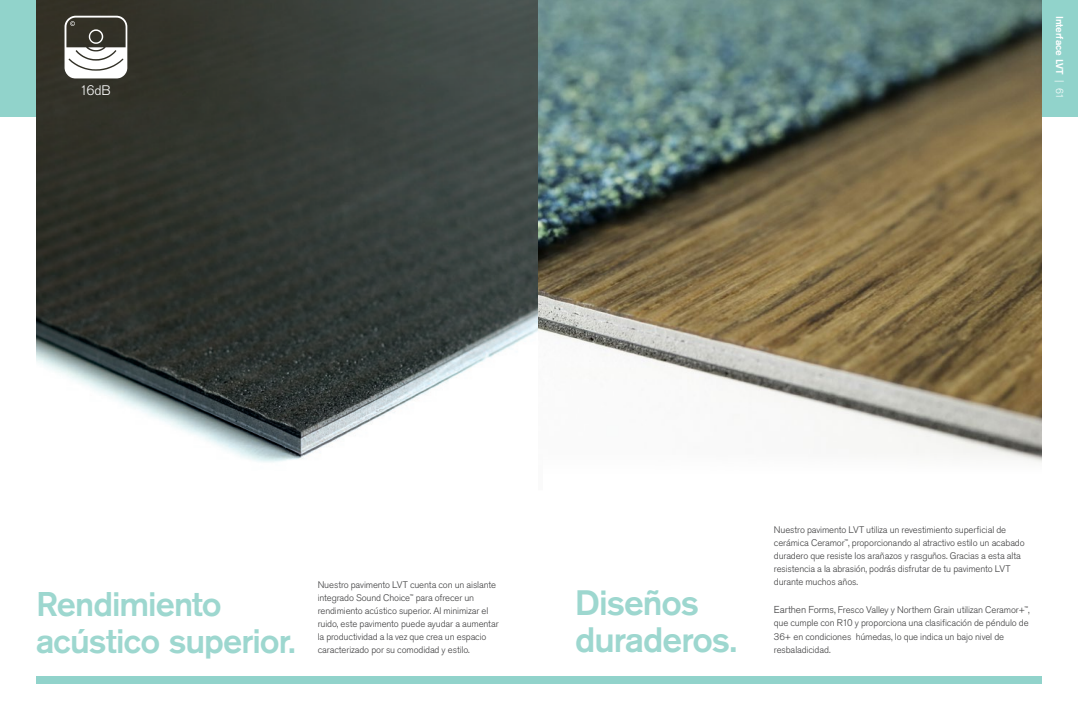
<style>
.page{position:relative;width:1078px;height:720px;background:#fff}
.page>*{position:absolute;margin:0;border:0;box-sizing:border-box;transform-origin:0 0}
.t1{font:500 35px/37px "Akzidenz Grotesk Pro";letter-spacing:-.03em;color:#9dd7cf}
.t2{font:500 34px/37px "Akzidenz Grotesk Pro";letter-spacing:-.03em;color:#9dd7cf}
.t3{font:300 13.7px "Akzidenz Grotesk Pro";color:#fff}
.t4{font:500 10px "Akzidenz Grotesk Pro";color:#fff}
.t5{font:300 10px "Akzidenz Grotesk Pro";color:#fff}
.t6{font:300 9.5px/13px "Akzidenz Grotesk Pro";letter-spacing:-.015em;color:#3e3e3f}
.s1{font-size:10px}
</style>
<div class="page">
<div style="left:1041px;top:0;width:36px;height:117px;background:#91d3cb"></div>
<div style="left:0;top:0;width:36px;height:117px;background:#91d3cb"></div>
<div style="left:36px;top:676px;width:1005px;height:8px;background:#91d3cb"></div>
<img style="left:36px;top:0;width:503px;height:463px">
<img style="left:539px;top:0;width:502px;height:451px">
<div style="left:65px;top:16px;width:62px;height:62px;background:#323026"></div>
<h3 class="t3" style="left:80px;top:81px;width:32px">16dB</h3>
<p class="t4" style="left:1065px;top:16px;width:61px;rotate:90deg">Interface LVT</p>
<p class="t5" style="left:1065px;top:80px;width:20px;rotate:90deg">| 61</p>
<p class="t6" style="left:317px;top:579px;width:182px">Nuestro pavimento LVT cuenta con un aislante integrado Sound Choice<sup>™</sup> para ofrecer un rendimiento acústico superior. Al minimizar el ruido, este pavimento puede ayudar a aumentar la productividad a la vez que crea un espacio caracterizado por su comodidad y estilo.</p>
<h2 class="t2" style="left:36px;top:585px;width:261px">Rendimiento acústico superior.</h2>
<h1 class="t1" style="left:575px;top:584px;width:164px">Diseños duraderos.</h1>
<p class="t6" style="left:773px;top:523px;width:252px">Nuestro pavimento LVT utiliza un revestimiento superficial de cerámica Ceramor<sup>™</sup>, proporcionando al atractivo estilo un acabado duradero que resiste los arañazos y rasguños. Gracias a esta alta resistencia a la abrasión, podrás disfrutar de tu pavimento LVT durante muchos años.</p>
<p class="t6" style="left:773px;top:603px;width:257px;line-height:13.5px"><span class="s1">Earthen Forms,</span> Fresco Valley y Northern Grain utilizan Ceramor+<sup>™</sup>, que cumple con R10 y proporciona una clasificación de péndulo de 36+ en condiciones húmedas, lo que indica un bajo nivel de resbaladicidad.</p>
</div>
